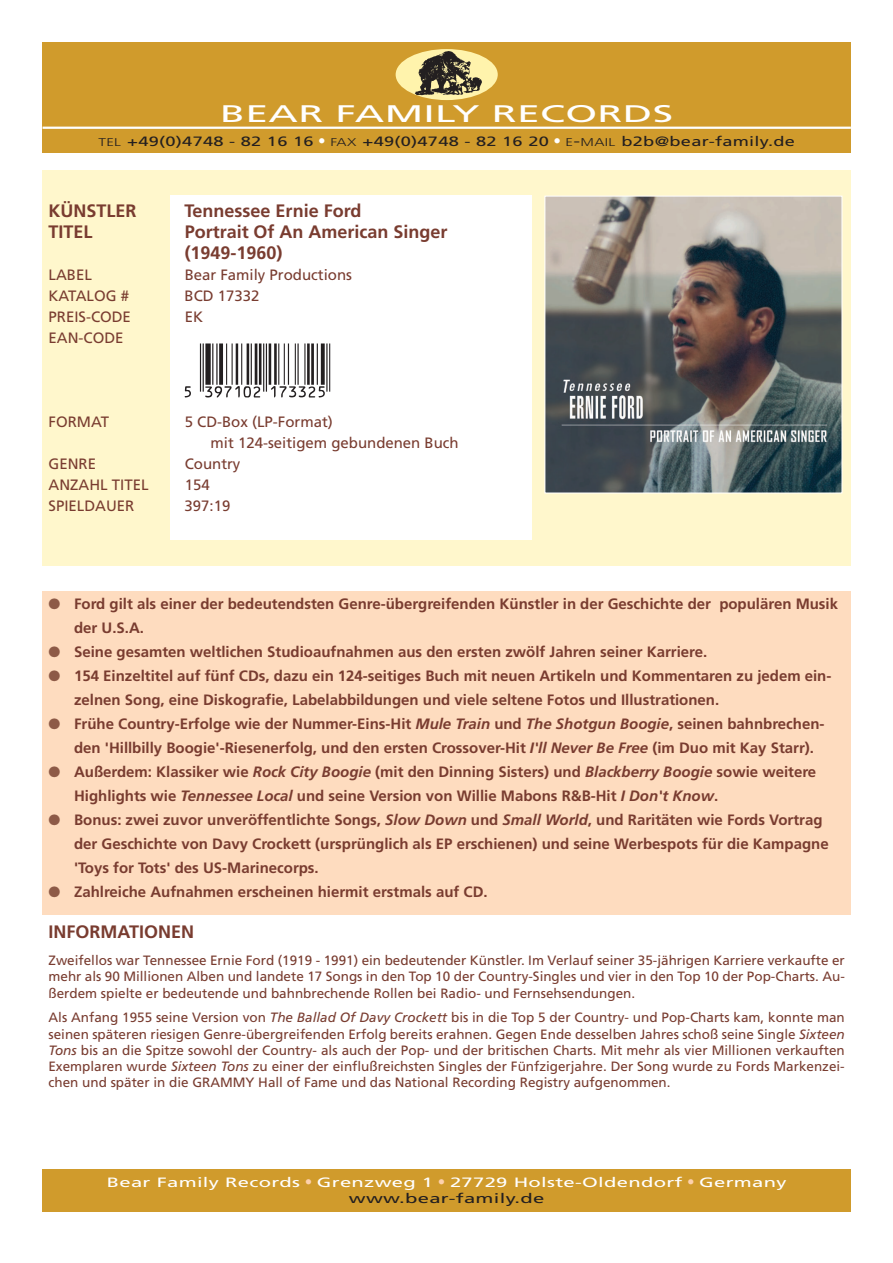
<style>
.page{position:relative;width:893px;height:1263px;background:#fff}
.page>*{position:absolute;margin:0;border:0;box-sizing:border-box;transform-origin:0 0}
.t1{font:108px "UPC Half Narrow";color:#231f20}
.t2{font:24px "Frutiger";letter-spacing:.01em;color:#fff;scale:1.7 1}
.t3{font:700 18px/21px "Frutiger";color:#793c30}
.t4{font:700 15px/24px "Frutiger";color:#793c30}
.t5{font:15px/21px "Frutiger";color:#793c30}
.t6{font:13.5px/16.2px "Frutiger";color:#793c30;text-align:justify}
.t7{font:13.5px/16.5px "Frutiger";letter-spacing:.015em;color:#fff;text-align:center;scale:1.5 1}
.t8{font:13.5px "Frutiger";letter-spacing:.015em;color:#231f20;scale:1.35 1}
.s1{font-weight:300;font-size:11.25px}
.s2{font-weight:300;font-size:15px;color:#fff}
.s3{font-weight:300;font-size:15px}
.s4{color:#8d5a47}
.s5{font-style:italic}
.s6{font-weight:300;font-size:15px;color:#fdd1ad}
.s7{color:#231f20}
</style>
<div class="page">
<div style="left:43px;top:591px;width:807px;height:323px;background:#fedcbf"></div>
<div style="left:43px;top:43px;width:807px;height:110px;background:#d09b2c"></div>
<div style="left:43px;top:1169px;width:807px;height:43px;background:#d09b2c"></div>
<div style="left:395px;top:49px;width:102px;height:51px;background:#fff3ac;border-radius:50%"></div>
<img style="left:413px;top:49px;width:69px;height:49px">
<hr style="left:43px;top:127px;width:807px;height:2px;background:#fff">
<div style="left:43px;top:170px;width:807px;height:396px;background:#fff7cc"></div>
<div style="left:170px;top:196px;width:361px;height:344px;background:#fff"></div>
<img style="left:546px;top:198px;width:294px;height:293px">
<div style="left:544px;top:196px;width:298px;height:297px;border:1px solid #fff"></div>
<h2 class="t2" style="left:220px;top:103px;width:268px">BEAR FAMILY RECORDS</h2>
<p class="t8" style="left:98px;top:135px;width:517px"><span class="s1">TEL</span> +49(0)4748 - 82 16 16 <span class="s2">•</span> <span class="s1">FAX</span> +49(0)4748 - 82 16 20 <span class="s2">•</span> <span class="s1">E</span><span class="s3">-</span><span class="s1">MAIL</span> b2b@bear-family.de</p>
<p class="t3" style="left:49px;top:202px;width:89px">KÜNSTLER</p>
<p class="t3" style="left:185px;top:202px;width:178px">Tennessee Ernie Ford</p>
<p class="t3" style="left:49px;top:223px;width:45px">TITEL</p>
<p class="t3" style="left:185px;top:223px;width:264px">Portrait Of An American Singer (1949-1960)</p>
<p class="t5" style="left:49px;top:265px;width:45px">LABEL</p>
<p class="t5" style="left:185px;top:265px;width:169px">Bear Family Productions</p>
<p class="t5" style="left:49px;top:286px;width:82px">KATALOG #</p>
<p class="t5" style="left:185px;top:286px;width:76px">BCD 17332</p>
<p class="t5" style="left:49px;top:307px;width:84px">PREIS-CODE</p>
<p class="t5" style="left:185px;top:307px;width:20px">EK</p>
<p class="t5" style="left:49px;top:328px;width:76px">EAN-CODE</p>
<h1 class="t1" style="left:185px;top:297px;width:157px">ÇxDTRBAMy173325z</h1>
<p class="t5" style="left:49px;top:412px;width:62px">FORMAT</p>
<p class="t5" style="left:211px;top:412px;width:250px;text-indent:-26px">5 CD-Box (LP-Format)<br>mit 124-seitigem gebundenen Buch</p>
<p class="t5" style="left:49px;top:454px;width:49px">GENRE</p>
<p class="t5" style="left:185px;top:454px;width:57px">Country</p>
<p class="t5" style="left:49px;top:475px;width:101px">ANZAHL TITEL</p>
<p class="t5" style="left:185px;top:475px;width:27px">154</p>
<p class="t5" style="left:49px;top:496px;width:87px">SPIELDAUER</p>
<p class="t5" style="left:185px;top:496px;width:47px">397:19</p>
<p class="t4" style="left:74px;top:593px;width:765px;text-indent:-26px"><span class="s4">●</span> Ford gilt als einer der bedeutendsten Genre-übergreifenden Künstler in der Geschichte der populären Musik der U.S.A.</p>
<p class="t4" style="left:49px;top:641px;width:660px"><span class="s4">●</span> Seine gesamten weltlichen Studioaufnahmen aus den ersten zwölf Jahren seiner Karriere.</p>
<p class="t4" style="left:74px;top:665px;width:758px;text-indent:-26px"><span class="s4">●</span> 154 Einzeltitel auf fünf CDs, dazu ein 124-seitiges Buch mit neuen Artikeln und Kommentaren zu jedem ein&shy;zelnen Song, eine Diskografie, Labelabbildungen und viele seltene Fotos und Illustrationen.</p>
<p class="t4" style="left:74px;top:713px;width:752px;text-indent:-26px"><span class="s4">●</span> Frühe Country-Erfolge wie der Nummer-Eins-Hit <span class="s5">Mule Train</span> und <span class="s5">The Shotgun Boogie</span>, seinen bahnbrechen&shy;den 'Hillbilly Boogie'-Riesenerfolg, und den ersten Crossover-Hit <span class="s5">I'll Never Be Free</span> (im Duo mit Kay Starr).</p>
<p class="t4" style="left:74px;top:761px;width:743px;text-indent:-26px"><span class="s4">●</span> Außerdem: Klassiker wie <span class="s5">Rock City Boogie</span> (mit den Dinning Sisters) und <span class="s5">Blackberry Boogie</span> sowie weitere<br>Highlights wie <span class="s5">Tennessee Local</span> und seine Version von Willie Mabons R&amp;B-Hit <span class="s5">I Don't Know</span>.</p>
<p class="t4" style="left:74px;top:809px;width:756px;text-indent:-26px"><span class="s4">●</span> Bonus: zwei zuvor unveröffentlichte Songs, <span class="s5">Slow Down</span> und <span class="s5">Small World</span>, und Raritäten wie Fords Vortrag der Geschichte von Davy Crockett (ursprünglich als EP erschienen) und seine Werbespots für die Kampagne 'Toys for Tots' des US-Marinecorps.</p>
<p class="t4" style="left:48px;top:881px;width:440px"><span class="s4">●</span> Zahlreiche Aufnahmen erscheinen hiermit erstmals auf CD.</p>
<p class="t3" style="left:49px;top:923px;width:147px">INFORMATIONEN</p>
<p class="t6" style="left:49px;top:953px;width:797px">Zweifellos war Tennessee Ernie Ford (1919 - 1991) ein bedeutender Künstler. Im Verlauf seiner 35-jährigen Karriere verkaufte er mehr als 90 Millionen Alben und landete 17 Songs in den Top 10 der Country-Singles und vier in den Top 10 der Pop-Charts. Au&shy;ßerdem spielte er bedeutende und bahnbrechende Rollen bei Radio- und Fernsehsendungen.</p>
<p class="t6" style="left:48px;top:1010px;width:797px">Als Anfang 1955 seine Version von <span class="s5">The Ballad Of Davy Crockett</span> bis in die Top 5 der Country- und Pop-Charts kam, konnte man seinen späteren riesigen Genre-übergreifenden Erfolg bereits erahnen. Gegen Ende desselben Jahres schoß seine Single <span class="s5">Sixteen Tons</span> bis an die Spitze sowohl der Country- als auch der Pop- und der britischen Charts. Mit mehr als vier Millionen verkauften Exemplaren wurde <span class="s5">Sixteen Tons</span> zu einer der einflußreichsten Singles der Fünfzigerjahre. Der Song wurde zu Fords Markenzei&shy;chen und später in die GRAMMY Hall of Fame und das National Recording Registry aufgenommen.</p>
<p class="t7" style="left:107px;top:1174px;width:454px">Bear Family Records <span class="s6">•</span> Grenzweg 1 <span class="s6">•</span> 27729 Holste-Oldendorf <span class="s6">•</span> Germany <span class="s7">www.bear-family.de</span></p>
</div>
